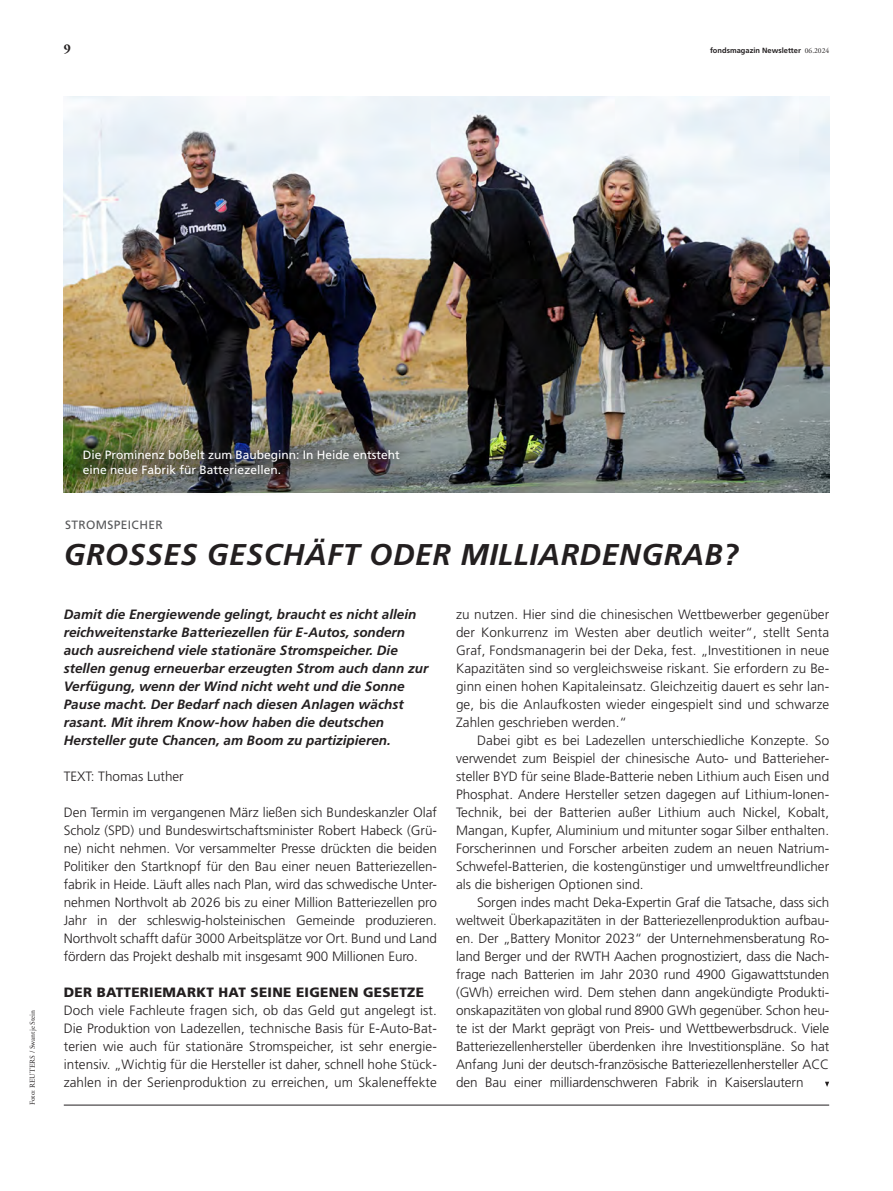
<style>
.page{position:relative;width:893px;height:1191px;background:#fff}
.page>*{position:absolute;margin:0;border:0;box-sizing:border-box;transform-origin:0 0}
.foma_2023_-_Headline{font:italic 700 30px "Deka Frutiger Mac";letter-spacing:.02em;color:#231f20}
.foma_2023_-_Fließtext{font:300 13.5px/18px "Deka Frutiger Mac";letter-spacing:.005em;color:#231f20;text-align:justify}
.foma_2023_-_Fließtext_mit_Einzug{font:300 13.5px/18px "Deka Frutiger Mac";letter-spacing:-.005em;color:#231f20;text-align:justify}
.foma_2023_-_Einleitungstitel{font:italic 700 13.5px/18px "Deka Frutiger Mac";color:#231f20}
.foma_2023_-_Zwischentitel{font:900 13.5px "Deka Frutiger Mac";letter-spacing:.02em;color:#231f20}
.t1{font:700 13.5px "Deka A Garamond Mac";color:#231f20}
.foma_2023_-_BU_Aufmacher{font:12px/15px "Deka Frutiger Mac";color:#fff}
.foma_2023_-_Subheadline{font:12px "Deka Frutiger Mac";letter-spacing:.03em;color:#57585a}
.t2{font:700 7.5px "Deka Frutiger Mac";color:#231f20}
.foma_2023_-_Bildnachweis___Credits{font:7.5px "Deka A Garamond Mac";color:#231f20}
.s1{font-family:"Deka A Garamond Mac";font-weight:400}
</style>
<div class="page">
<hr style="left:64px;top:1104px;width:765px;height:1px;background:#231f20">
<img style="left:64px;top:97px;width:765px;height:396px">
<svg style="left:825px;top:1081px;width:4px;height:6px"></svg>
<div style="left:60px;top:427px;width:362px;height:70px;background:#231f20;opacity:.75"></div>
<p class="t1" style="left:64px;top:41px;width:9px">9</p>
<p class="t2" style="left:710px;top:46px;width:121px">fondsmagazin Newsletter <span class="s1">06.2024</span></p>
<p class="foma_2023_-_Bildnachweis___Credits" style="left:28px;top:1105px;width:96px;rotate:-90deg">Foto: REUTERS / Swantje Stein</p>
<p class="foma_2023_-_BU_Aufmacher" style="left:83px;top:447px;width:318px">Die Prominenz boßelt zum Baubeginn: In Heide entsteht eine neue Fabrik für Batteriezellen.</p>
<p class="foma_2023_-_Subheadline" style="left:65px;top:518px;width:99px">STROMSPEICHER</p>
<p class="foma_2023_-_Headline" style="left:64px;top:538px;width:677px">GROSSES GESCHÄFT ODER MILLIARDENGRAB?</p>
<p class="foma_2023_-_Einleitungstitel" style="left:64px;top:605px;width:366px">Damit die Energiewende gelingt, braucht es nicht allein reichweitenstarke Batteriezellen für E-Autos, sondern auch ausreichend viele stationäre Stromspeicher. Die stellen genug erneuerbar erzeugten Strom auch dann zur Verfügung, wenn der Wind nicht weht und die Sonne Pause macht. Der Bedarf nach diesen Anlagen wächst rasant. Mit ihrem Know-how haben die deutschen Hersteller gute Chancen, am Boom zu partizipieren.</p>
<p class="foma_2023_-_Fließtext" style="left:64px;top:767px;width:122px">TEXT: Thomas Luther</p>
<p class="foma_2023_-_Fließtext" style="left:64px;top:803px;width:375px">Den Termin im vergangenen März ließen sich Bundeskanzler Olaf Scholz (SPD) und Bundeswirtschaftsminister Robert Habeck (Grü&shy;ne) nicht nehmen. Vor versammelter Presse drückten die beiden Politiker den Startknopf für den Bau einer neuen Batteriezellen&shy;fabrik in Heide. Läuft alles nach Plan, wird das schwedische Unter&shy;nehmen Northvolt ab 2026 bis zu einer Million Batteriezellen pro Jahr in der schleswig-holsteinischen Gemeinde produzieren.<br>Northvolt schafft dafür 3000 Arbeitsplätze vor Ort. Bund und Land fördern das Projekt deshalb mit insgesamt 900 Millionen Euro.</p>
<p class="foma_2023_-_Zwischentitel" style="left:64px;top:985px;width:362px">DER BATTERIEMARKT HAT SEINE EIGENEN GESETZE</p>
<p class="foma_2023_-_Fließtext" style="left:64px;top:1001px;width:375px">Doch viele Fachleute fragen sich, ob das Geld gut angelegt ist.<br>Die Produktion von Ladezellen, technische Basis für E-Auto-Bat&shy;terien wie auch für stationäre Stromspeicher, ist sehr energie&shy;intensiv. „Wichtig für die Hersteller ist daher, schnell hohe Stück&shy;zahlen in der Serienproduktion zu erreichen, um Skalen effekte</p>
<p class="foma_2023_-_Fließtext" style="left:456px;top:605px;width:375px">zu nutzen. Hier sind die chinesischen Wettbewerber gegenüber der Konkurrenz im Westen aber deutlich weiter“, stellt Senta Graf, Fondsmanagerin bei der Deka, fest. „Investitionen in neue Kapazitäten sind so vergleichsweise riskant. Sie erfordern zu Be&shy;ginn einen hohen Kapitaleinsatz. Gleichzeitig dauert es sehr lan&shy;ge, bis die Anlaufkosten wieder eingespielt sind und schwarze Zahlen geschrieben werden.“</p>
<p class="foma_2023_-_Fließtext_mit_Einzug" style="left:456px;top:731px;width:375px;text-indent:21px">Dabei gibt es bei Ladezellen unterschiedliche Konzepte. So verwendet zum Beispiel der chinesische Auto- und Batterieher&shy;steller BYD für seine Blade-Batterie neben Lithium auch Eisen und Phosphat. Andere Hersteller setzen dagegen auf Lithium-Ionen-Technik, bei der Batterien außer Lithium auch Nickel, Kobalt, Mangan, Kupfer, Aluminium und mitunter sogar Silber enthalten.<br>Forscherinnen und Forscher arbeiten zudem an neuen Natrium-Schwefel-Batterien, die kostengünstiger und umweltfreundlicher als die bisherigen Optionen sind.</p>
<p class="foma_2023_-_Fließtext_mit_Einzug" style="left:456px;top:893px;width:375px;text-indent:21px">Sorgen indes macht Deka-Expertin Graf die Tatsache, dass sich weltweit Überkapazitäten in der Batteriezellenproduktion aufbau&shy;en. Der „Battery Monitor 2023“ der Unternehmensberatung Ro&shy;land Berger und der RWTH Aachen prognostiziert, dass die Nach&shy;frage nach Batterien im Jahr 2030 rund 4900 Gigawattstunden (GWh) erreichen wird. Dem stehen dann angekündigte Produkti&shy;onskapazitäten von global rund 8900 GWh gegenüber. Schon heu&shy;te ist der Markt geprägt von Preis- und Wettbewerbsdruck. Viele Batteriezellenhersteller überdenken ihre Investitionspläne. So hat Anfang Juni der deutsch-französische Batteriezellenhersteller ACC den Bau einer milliardenschweren Fabrik in Kaiserslautern</p>
</div>
